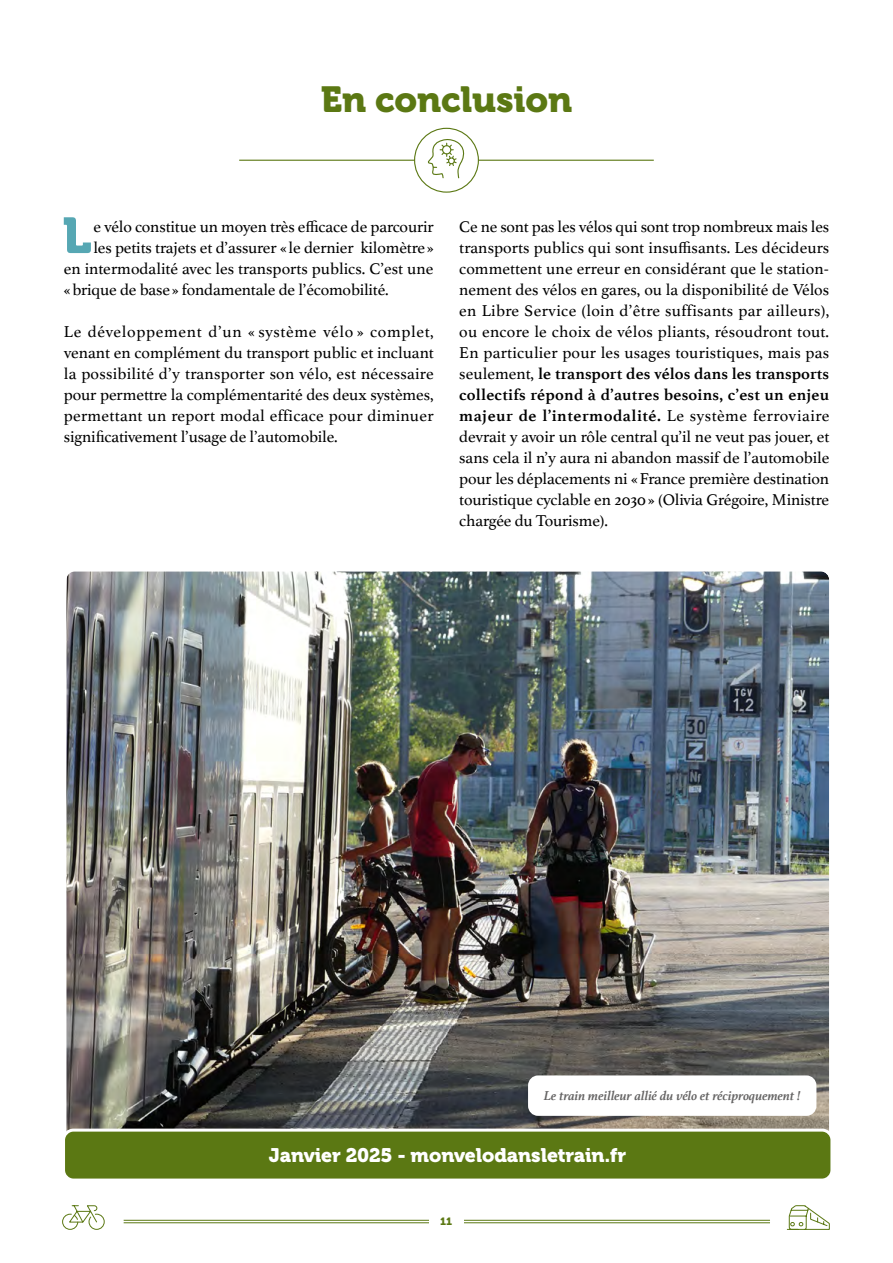
<style>
.page{position:relative;width:893px;height:1263px;background:#fff}
.page>*{position:absolute;margin:0;border:0;box-sizing:border-box;transform-origin:0 0}
.t1{font:50.1px "Museo 900";color:#56a7b3}
.t2{font:36px "Museo 900";letter-spacing:-.005em;color:#5b7813}
.t3{font:19.5px "Museo 900";letter-spacing:-.005em;color:#fff}
.t4{font:16.5px/21px "Athelas";letter-spacing:-.01em;color:#000;text-align:justify}
.t5{font:italic 700 13.5px "Athelas";color:#646363}
.t6{font:10.5px "Museo 900";color:#5b7813}
.s1{font-weight:700}
</style>
<div class="page">
<img style="left:67px;top:572px;width:761px;height:557px">
<div style="left:530px;top:1077px;width:285px;height:37px;background:#fff;border-radius:9px"></div>
<div style="left:528px;top:1075px;width:288px;height:41px;border:3px solid #fff;border-radius:9px"></div>
<hr style="left:239px;top:160px;width:415px;height:1px;background:#5b7813">
<div style="left:415px;top:128px;width:63px;height:64px;background:#fff;border-radius:50%"></div>
<div style="left:414px;top:128px;width:65px;height:65px;border:1px solid #5b7813;border-radius:50%"></div>
<svg style="left:427px;top:133px;width:41px;height:46px"></svg>
<div style="left:64px;top:1130px;width:768px;height:50px;background:#5b7813;border-radius:10px"></div>
<div style="left:62px;top:1128px;width:771px;height:53px;border:3px solid #fff;border-radius:10px"></div>
<hr style="left:124px;top:1220px;width:646px;height:1px;background:#5b7813">
<hr style="left:124px;top:1222px;width:646px;height:1px;background:#5b7813">
<div style="left:429px;top:1213px;width:34px;height:17px;background:#fff"></div>
<svg style="left:787px;top:1205px;width:43px;height:25px"></svg>
<svg style="left:62px;top:1205px;width:43px;height:25px"></svg>
<h2 class="t2" style="left:321px;top:79px;width:253px">En conclusion</h2>
<h1 class="t1" style="left:62px;top:207px;width:31px">L</h1>
<p class="t4" style="left:93px;top:216px;width:342px">e vélo constitue un moyen très efficace de parcourir</p>
<p class="t4" style="left:93px;top:237px;width:342px">les petits trajets et d’assurer « le dernier kilomètre»</p>
<p class="t4" style="left:64px;top:258px;width:371px">en intermodalité avec les transports publics. C’est une</p>
<p class="t4" style="left:64px;top:279px;width:326px">«brique de base» fondamentale de l’écomobilité.</p>
<p class="t4" style="left:64px;top:321px;width:372px">Le développement d’un « système vélo » complet, venant en complément du transport public et incluant la possibilité d’y transporter son vélo, est nécessaire pour permettre la complémentarité des deux systèmes, permettant un report modal efficace pour diminuer significativement l’usage de l’automobile.</p>
<p class="t4" style="left:459px;top:216px;width:372px">Ce ne sont pas les vélos qui sont trop nombreux mais les transports publics qui sont insuffisants. Les décideurs commettent une erreur en considérant que le station&shy;nement des vélos en gares, ou la disponibilité de Vélos en Libre Service (loin d’être suffisants par ailleurs), ou encore le choix de vélos pliants, résoudront tout.<br>En particulier pour les usages touristiques, mais pas seulement, <span class="s1">le transport des vélos dans les transports collectifs répond à d’autres besoins, c’est un enjeu majeur de l’intermodalité.</span> Le système ferroviaire devrait y avoir un rôle central qu’il ne veut pas jouer, et sans cela il n’y aura ni abandon massif de l’automobile pour les déplacements ni «France première destination touristique cyclable en 2030» (Olivia Grégoire, Ministre chargée du Tourisme).</p>
<p class="t5" style="left:544px;top:1085px;width:258px">Le train meilleur allié du vélo et réciproquement !</p>
<p class="t3" style="left:269px;top:1144px;width:359px">Janvier 2025 - monvelodansletrain.fr</p>
<p class="t6" style="left:440px;top:1216px;width:14px">11</p>
</div>
